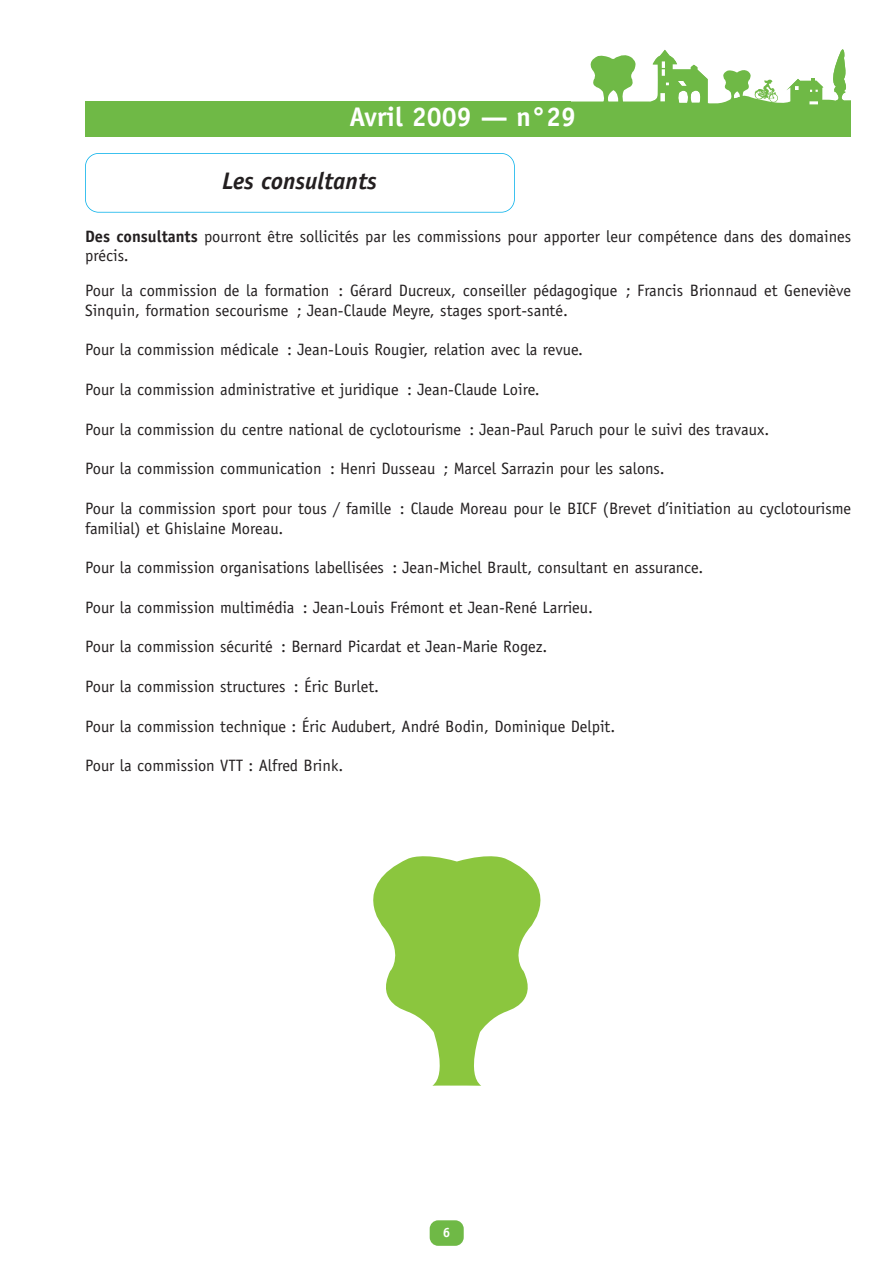
<style>
.page{position:relative;width:893px;height:1263px;background:#fff}
.page>*{position:absolute;margin:0;border:0;box-sizing:border-box;transform-origin:0 0}
.t1{font:700 27px "Officina Sans";color:#fff}
.t2{font:italic 700 24px "Officina Sans";color:#231f20}
.t3{font:16.5px/19.8px "Officina Sans";color:#231f20}
.t4{font:700 13.5px "Officina Sans";color:#fff}
.s1{font-weight:700}
</style>
<div class="page">
<div style="left:429px;top:1220px;width:34px;height:26px;background:#6fb946;border-radius:9px"></div>
<div style="left:85px;top:153px;width:429px;height:60px;border:2px solid #00afea;border-radius:14px"></div>
<div style="left:85px;top:102px;width:486px;height:35px;background:#6fb946"></div>
<svg style="left:570px;top:49px;width:280px;height:88px"></svg>
<svg style="left:373px;top:856px;width:167px;height:229px"></svg>
<h1 class="t1" style="left:349px;top:100px;width:228px">Avril 2009 — n°29</h1>
<h2 class="t2" style="left:222px;top:166px;width:156px">Les consultants</h2>
<p class="t3" style="left:85px;top:226px;width:767px"><span class="s1">Des consultants</span> pourront être sollicités par les commissions pour apporter leur compétence dans des domaines précis.</p>
<p class="t3" style="left:85px;top:281px;width:767px">Pour la commission de la formation : Gérard Ducreux, conseiller pédagogique ; Francis Brionnaud et Geneviève<br>Sinquin, formation secourisme ; Jean-Claude Meyre, stages sport-santé.</p>
<p class="t3" style="left:85px;top:340px;width:499px">Pour la commission médicale : Jean-Louis Rougier, relation avec la revue.</p>
<p class="t3" style="left:85px;top:380px;width:456px">Pour la commission administrative et juridique : Jean-Claude Loire.</p>
<p class="t3" style="left:85px;top:419px;width:685px">Pour la commission du centre national de cyclotourisme : Jean-Paul Paruch pour le suivi des travaux.</p>
<p class="t3" style="left:85px;top:459px;width:581px">Pour la commission communication : Henri Dusseau ; Marcel Sarrazin pour les salons.</p>
<p class="t3" style="left:85px;top:498px;width:767px">Pour la commission sport pour tous / famille : Claude Moreau pour le BICF (Brevet d’initiation au cyclotourisme familial) et Ghislaine Moreau.</p>
<p class="t3" style="left:85px;top:558px;width:619px">Pour la commission organisations labellisées : Jean-Michel Brault, consultant en assurance.</p>
<p class="t3" style="left:85px;top:597px;width:509px">Pour la commission multimédia : Jean-Louis Frémont et Jean-René Larrieu.</p>
<p class="t3" style="left:85px;top:637px;width:463px">Pour la commission sécurité : Bernard Picardat et Jean-Marie Rogez.</p>
<p class="t3" style="left:85px;top:677px;width:295px">Pour la commission structures : Éric Burlet.</p>
<p class="t3" style="left:85px;top:716px;width:531px">Pour la commission technique : Éric Audubert, André Bodin, Dominique Delpit.</p>
<p class="t3" style="left:85px;top:756px;width:260px">Pour la commission VTT : Alfred Brink.</p>
<p class="t4" style="left:443px;top:1224px;width:9px">6</p>
</div>
